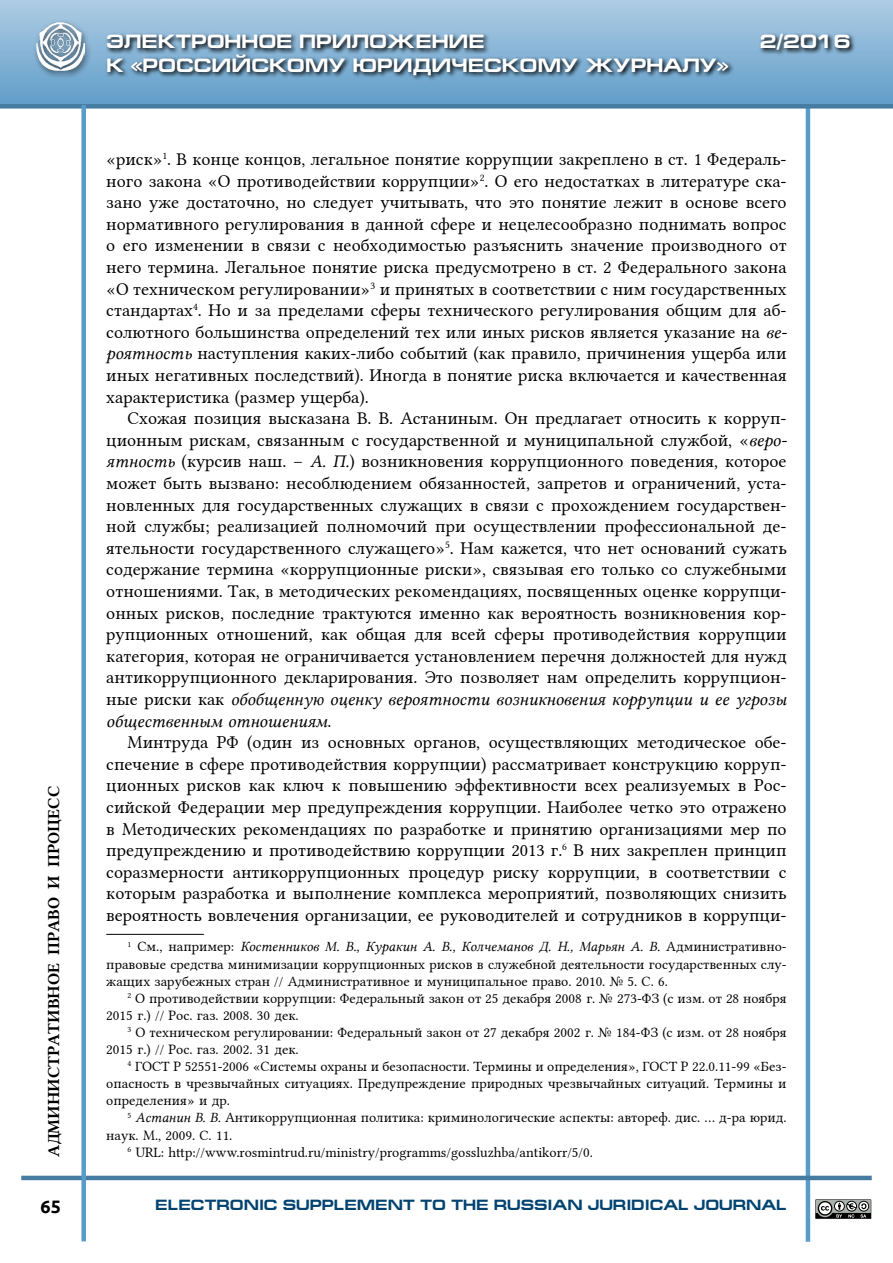
<style>
.page{position:relative;width:893px;height:1263px;background:#fff}
.page>*{position:absolute;margin:0;border:0;box-sizing:border-box;transform-origin:0 0}
.t1{font:700 19.5px "Europe Ext";color:#fff}
.t2{font:18px/21.6px "Lin Libertine";color:#000;text-align:justify}
.t3{font:18px/21.6px "Lin Libertine I";color:#000}
.t4{font:700 18px "Ubuntu";color:#000}
.t5{font:16.5px "Lin Libertine B";color:#000}
.t6{font:700 15px "Europe Ext";color:#004371}
.t7{font:14.25px/17.1px "Lin Libertine";color:#000}
.t8{font:14.25px "Lin Libertine I";color:#000}
.s1{font-family:"Lin Libertine I"}
.s2{font-family:"Lin Libertine"}
</style>
<div class="page">
<hr style="left:806px;top:91px;width:4px;height:1151px;background:#589cca">
<hr style="left:21px;top:1176px;width:851px;height:4px;background:#467ba2">
<div style="left:0;top:0;width:893px;height:106px;background:linear-gradient(to bottom,#aecce4,#619dc9)"></div>
<div style="left:0;top:104px;width:893px;height:5px;background:#467ba2"></div>
<div style="left:81px;top:105px;width:5px;height:1136px;background:#589cca"></div>
<div style="left:33px;top:19px;width:59px;height:60px;background:#000;opacity:.63"></div>
<img style="left:37px;top:23px;width:47px;height:47px">
<svg style="left:105px;top:31px;width:751px;height:50px;background:#6b90ab"></svg>
<svg style="left:815px;top:1199px;width:57px;height:20px"></svg>
<hr style="left:106px;top:934px;width:98px;height:1px;background:#000">
<p class="t5" style="left:43px;top:1157px;width:373px;rotate:-90deg">административное право и процесс</p>
<p class="t4" style="left:41px;top:1196px;width:22px">65</p>
<p class="t1" style="left:106px;top:31px;width:380px">ЭЛЕКТРОННОЕ ПРИЛОЖЕНИЕ</p>
<p class="t1" style="left:760px;top:31px;width:92px">2/2016</p>
<p class="t1" style="left:106px;top:54px;width:624px">К «РОССИЙСКОМУ ЮРИДИЧЕСКОМУ ЖУРНАЛУ»</p>
<p class="t2" style="left:106px;top:146px;width:682px">«риск»<sup>1</sup>. В конце концов, легальное понятие коррупции закреплено в ст. 1 Федераль&shy;ного закона «О противодействии коррупции»<sup>2</sup>. О его недостатках в литературе ска&shy;зано уже достаточно, но следует учитывать, что это понятие лежит в основе всего нормативного регулирования в данной сфере и нецелесообразно поднимать вопрос о его изменении в связи с необходимостью разъяснить значение производного от него термина. Легальное понятие риска предусмотрено в ст. 2 Федерального закона «О техническом регулировании»<sup>3</sup> и принятых в соответствии с ним государственных стандартах<sup>4</sup>. Но и за пределами сферы технического регулирования общим для аб&shy;солютного большинства определений тех или иных рисков является указание на <span class="s1">ве&shy;роятность</span> наступления каких-либо событий (как правило, причинения ущерба или иных негативных последствий). Иногда в понятие риска включается и качественная характеристика (размер ущерба).</p>
<p class="t2" style="left:106px;top:405px;width:682px;text-indent:21px">Схожая позиция высказана В. В. Астаниным. Он предлагает относить к корруп&shy;ционным рискам, связанным с государственной и муниципальной службой, «<span class="s1">веро&shy;ятность</span> (курсив наш. – <span class="s1">А. П.</span>) возникновения коррупционного поведения, которое может быть вызвано: несоблюдением обязанностей, запретов и ограничений, уста&shy;новленных для государственных служащих в связи с прохождением государствен&shy;ной службы; реализацией полномочий при осуществлении профессиональной де&shy;ятельности государственного служащего»<sup>5</sup>. Нам кажется, что нет оснований сужать содержание термина «коррупционные риски», связывая его только со служебными отношениями. Так, в методических рекомендациях, посвященных оценке коррупци&shy;онных рисков, последние трактуются именно как вероятность возникновения кор&shy;рупционных отношений, как общая для всей сферы противодействия коррупции категория, которая не ограничивается установлением перечня должностей для нужд антикоррупционного декларирования. Это позволяет нам определить коррупцион-</p>
<p class="t3" style="left:106px;top:689px;width:682px"><span class="s2">ные риски как</span> обобщенную оценку вероятности возникновения коррупции и ее угрозы общественным отношениям<span class="s2">.</span></p>
<p class="t2" style="left:106px;top:729px;width:682px;text-indent:21px">Минтруда РФ (один из основных органов, осуществляющих методическое обе&shy;спечение в сфере противодействия коррупции) рассматривает конструкцию корруп&shy;ционных рисков как ключ к повышению эффективности всех реализуемых в Рос&shy;сийской Федерации мер предупреждения коррупции. Наиболее четко это отражено в Методических рекомендациях по разработке и принятию организациями мер по предупреждению и противодействию коррупции 2013 г.<sup>6</sup> В них закреплен принцип соразмерности антикоррупционных процедур риску коррупции, в соответствии с которым разработка и выполнение комплекса мероприятий, позволяющих снизить вероятность вовлечения организации, ее руководителей и сотрудников в коррупци-</p>
<p class="t8" style="left:128px;top:939px;width:661px"><sup>1</sup> <span class="s2">См., например:</span> Костенников М. В., Куракин А. В., Колчеманов Д. Н., Марьян А. В. <span class="s2">Административно-</span></p>
<p class="t7" style="left:106px;top:954px;width:682px">правовые средства минимизации коррупционных рисков в служебной деятельности государственных слу&shy;жащих зарубежных стран // Административное и муниципальное право. 2010. № 5. С. 6.</p>
<p class="t7" style="left:106px;top:988px;width:682px;text-indent:21px"><sup>2</sup> О противодействии коррупции: Федеральный закон от 25 декабря 2008 г. № 273-ФЗ (с изм. от 28 ноября<br>2015 г.) // Рос. газ. 2008. 30 дек.</p>
<p class="t7" style="left:106px;top:1022px;width:682px;text-indent:21px"><sup>3</sup> О техническом регулировании: Федеральный закон от 27 декабря 2002 г. № 184-ФЗ (с изм. от 28 ноября<br>2015 г.) // Рос. газ. 2002. 31 дек.</p>
<p class="t7" style="left:106px;top:1056px;width:682px;text-align:justify;text-indent:21px"><sup>4</sup> ГОСТ Р 52551-2006 «Системы охраны и безопасности. Термины и определения», ГОСТ Р 22.0.11-99 «Без&shy;опасность в чрезвычайных ситуациях. Предупреждение природных чрезвычайных ситуаций. Термины и определения» и др.</p>
<p class="t7" style="left:128px;top:1108px;width:661px"><sup>5</sup> <span class="s1">Астанин В. В.</span> Антикоррупционная политика: криминологические аспекты: автореф. дис. ... д-ра юрид.</p>
<p class="t7" style="left:106px;top:1125px;width:128px">наук. М., 2009. С. 11.</p>
<p class="t7" style="left:128px;top:1142px;width:467px"><sup>6</sup> URL: http://www.rosmintrud.ru/ministry/programms/gossluzhba/antikorr/5/0.</p>
<p class="t6" style="left:155px;top:1196px;width:633px">ELECTRONIC SUPPLEMENT TO THE RUSSIAN JURIDICAL JOURNAL</p>
</div>
